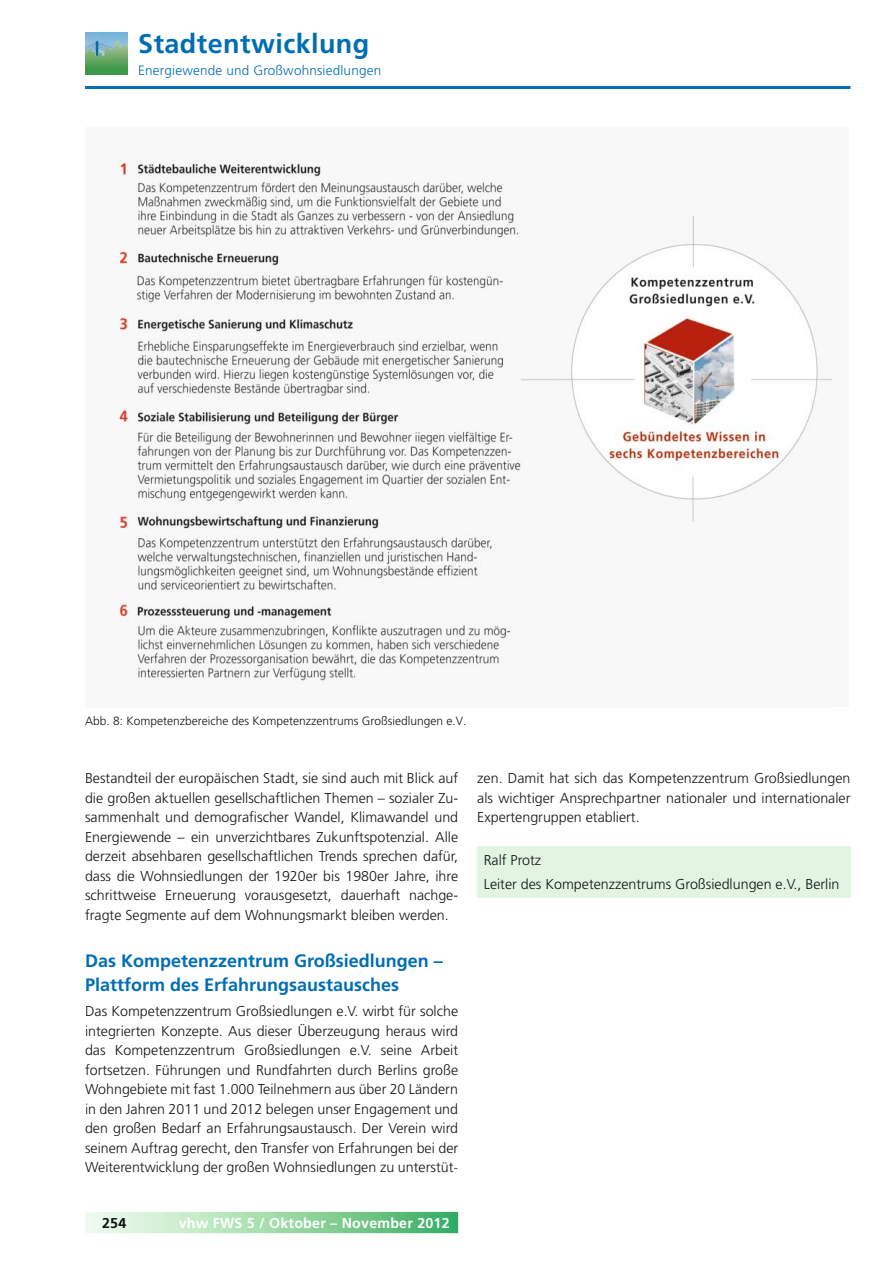
<style>
.page{position:relative;width:893px;height:1263px;background:#fff}
.page>*{position:absolute;margin:0;border:0;box-sizing:border-box;transform-origin:0 0}
.t1{font:700 27px "Frutiger LT";letter-spacing:.015em;color:#006eb4}
.t2{font:700 18px/24px "Frutiger LT";color:#006eb4}
.t3{font:300 14.25px/19.5px "Frutiger LT";color:#151616;text-align:justify}
.t4{font:300 14.25px/23.7px "Frutiger LT";color:#101413}
.t5{font:700 14.25px "Frutiger LT";letter-spacing:.015em;color:#fff}
.t6{font:700 14.25px "Frutiger LT";color:#111513}
.t7{font:300 13.5px "Frutiger LT";letter-spacing:.015em;color:#006eb4}
.t8{font:300 12px "Frutiger CE";color:#151616}
.s1{color:#101413}
</style>
<div class="page">
<hr style="left:85px;top:86px;width:765px;height:3px;background:#006eb4">
<svg style="left:85px;top:1212px;width:373px;height:21px;background:#99d8a8"></svg>
<div style="left:103px;top:1217px;width:23px;height:11px;background:#e5f7e7"></div>
<img style="left:85px;top:32px;width:42px;height:43px">
<div style="left:477px;top:846px;width:373px;height:52px;background:#e2f5e3"></div>
<div style="left:86px;top:128px;width:762px;height:579px;background:#f8f8f8"></div>
<img style="left:119px;top:160px;width:713px;height:521px">
<h1 class="t1" style="left:138px;top:33px;width:233px">Stadtentwicklung</h1>
<p class="t7" style="left:138px;top:65px;width:244px">Energiewende und Großwohnsiedlungen</p>
<p class="t8" style="left:85px;top:716px;width:383px">Abb. 8: Kompetenzbereiche des Kompetenzzentrums Großsiedlungen e.V.</p>
<p class="t3" style="left:85px;top:770px;width:375px">Bestandteil der europäischen Stadt, sie sind auch mit Blick auf die großen aktuellen gesellschaftlichen Themen – sozialer Zu&shy;sammenhalt und demografischer Wandel, Klimawandel und Energiewende – ein unverzichtbares Zukunftspotenzial. Alle derzeit absehbaren gesellschaftlichen Trends sprechen dafür, dass die Wohnsiedlungen der 1920er bis 1980er Jahre, ihre schrittweise Erneuerung vorausgesetzt, dauerhaft nachge&shy;fragte Segmente auf dem Wohnungsmarkt bleiben werden.</p>
<p class="t2" style="left:85px;top:950px;width:359px">Das Kompetenzzentrum Großsiedlungen –<br>Plattform des Erfahrungsaustausches</p>
<p class="t3" style="left:85px;top:1003px;width:375px">Das Kompetenzzentrum Großsiedlungen e.V. wirbt für solche integrierten Konzepte. Aus dieser Überzeugung heraus wird das Kompetenzzentrum Großsiedlungen e.V. seine Arbeit fortsetzen. Führungen und Rundfahrten durch Berlins große Wohngebiete mit fast 1.000 Teilnehmern aus über 20 Ländern in den Jahren 2011 und 2012 belegen unser Engagement und den großen Bedarf an Erfahrungsaustausch. Der Verein wird seinem Auftrag gerecht, den Transfer von Erfahrungen bei der Weiterentwicklung der großen Wohnsiedlungen zu unterstüt-</p>
<p class="t6" style="left:102px;top:1217px;width:26px">25<span class="s1">4</span></p>
<p class="t5" style="left:179px;top:1217px;width:272px">vhw FWS 5 / Oktober – November 2012</p>
<p class="t3" style="left:477px;top:770px;width:375px">zen. Damit hat sich das Kompetenzzentrum Großsiedlungen als wichtiger Ansprechpartner nationaler und internationaler Expertengruppen etabliert.</p>
<p class="t4" style="left:484px;top:849px;width:357px">Ralf Protz<br>Leiter des Kompetenzzentrums Großsiedlungen e.V., Berlin</p>
</div>
